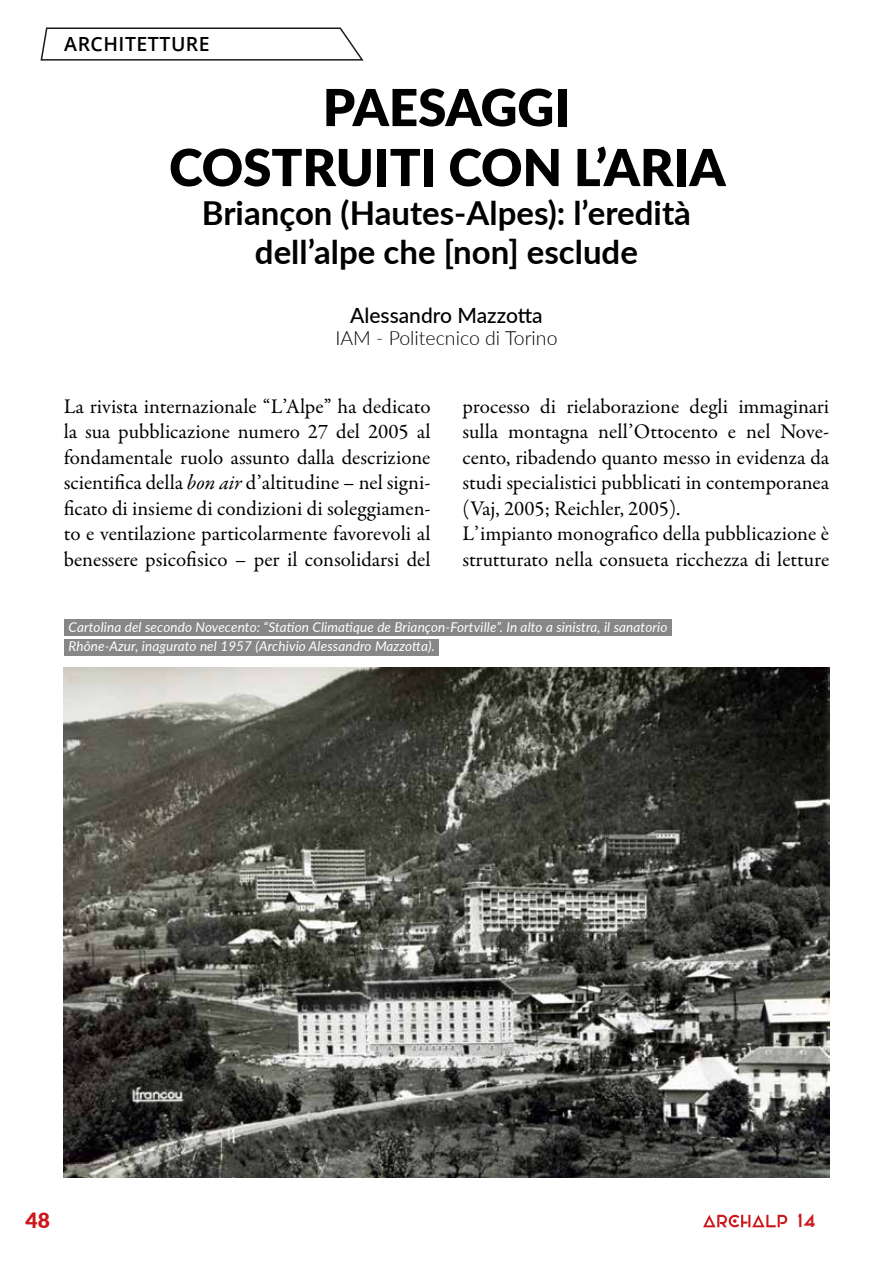
<style>
.page{position:relative;width:893px;height:1263px;background:#fff}
.page>*{position:absolute;margin:0;border:0;box-sizing:border-box;transform-origin:0 0}
.t1{font:900 51px/60px "Lato";color:#000;text-align:center}
.t2{font:700 33px/39px "Lato";color:#000;text-align:center}
.t3{font:21px/25.5px "Garamond Premr Pro";color:#000;text-align:justify}
.t4{font:500 21px "Lato";color:#000}
.t5{font:900 21px "Lato";color:#cd171a}
.t6{font:300 19.5px "Lato";color:#000}
.t7{font:600 19.5px "Open Sans";letter-spacing:.025em;color:#000}
.t8{font:18px "Elianto";color:#cd171a}
.t9{font:italic 13.5px/19.5px "Lato";letter-spacing:.01em;color:#fff}
.s1{font-style:italic}
</style>
<div class="page">
<img style="left:64px;top:667px;width:765px;height:511px">
<svg style="left:703px;top:1215px;width:84px;height:12px"></svg>
<svg style="left:40px;top:27px;width:324px;height:34px"></svg>
<div style="left:64px;top:620px;width:608px;height:16px;background:#878787"></div>
<div style="left:64px;top:639px;width:375px;height:16px;background:#878787"></div>
<p class="t7" style="left:64px;top:30px;width:147px">ARCHITETTURE</p>
<h1 class="t1" style="left:169px;top:75px;width:558px">PAESAGGI<br>COSTRUITI CON L’ARIA</h1>
<h2 class="t2" style="left:202px;top:192px;width:491px">Briançon (Hautes-Alpes): l’eredità dell’alpe che [non] esclude</h2>
<p class="t4" style="left:350px;top:300px;width:194px">Alessandro Mazzotta</p>
<p class="t6" style="left:335px;top:325px;width:224px">IAM - Politecnico di Torino</p>
<p class="t3" style="left:64px;top:394px;width:368px">La rivista internazionale “L’Alpe” ha dedicato la sua pubblicazione numero 27 del 2005 al fondamentale ruolo assunto dalla descrizione scientifica della <span class="s1">bon air</span> d’altitudine – nel signi&shy;ficato di insieme di condizioni di soleggiamen&shy;to e ventilazione particolarmente favorevoli al benessere psicofisico – per il consolidarsi del</p>
<p class="t3" style="left:462px;top:394px;width:368px;text-align:left">processo di rielaborazione degli immaginari sulla montagna nell’Ottocento e nel Nove&shy;cento, ribadendo quanto messo in evidenza da studi specialistici pubblicati in contemporanea (Vaj, 2005; Reichler, 2005).<br>L’impianto monografico della pubblicazione è strutturato nella consueta ricchezza di letture</p>
<p class="t9" style="left:69px;top:617px;width:600px">Cartolina del secondo Novecento: “Station Climatique de Briançon-Fortville”. In alto a sinistra, il sanatorio<br>Rhône-Azur, inagurato nel 1957 (Archivio Alessandro Mazzotta).</p>
<p class="t5" style="left:26px;top:1204px;width:26px">48</p>
<p class="t8" style="left:798px;top:1210px;width:20px">14</p>
</div>
